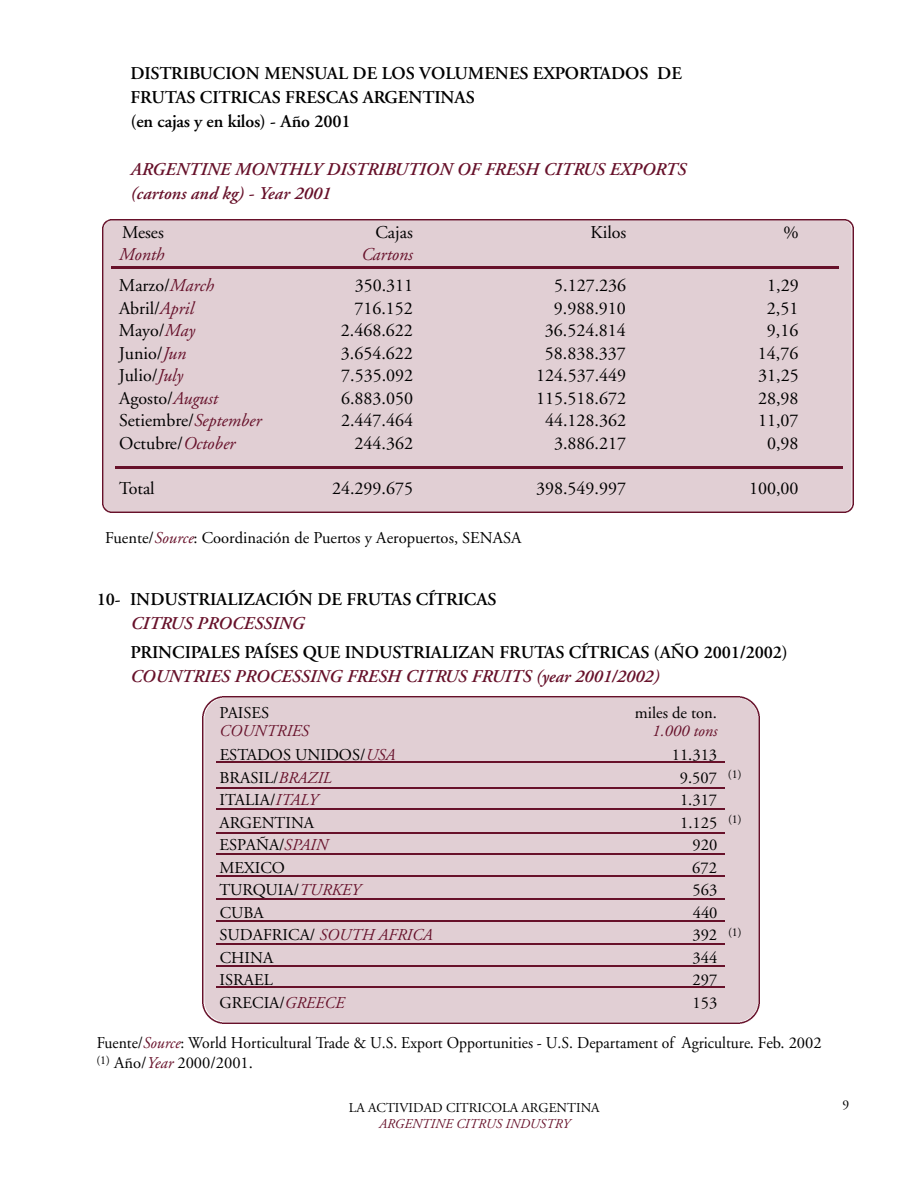
<style>
.page{position:relative;width:918px;height:1188px;background:#fff}
.page>*{position:absolute;margin:0;border:0;box-sizing:border-box;transform-origin:0 0}
.t1{font:18px "Adobe Garamond";color:#000}
.t2{font:600 18px/24px "Adobe Garamond";color:#000}
.t3{font:italic 600 18px/24px "Adobe Garamond";color:#67112a}
.t4{font:italic 18px "Adobe Garamond";color:#67112a}
.t5{font:16.5px "Adobe Garamond";color:#000}
.t6{font:16.5px/20.2px "Adobe Garamond";color:#000;scale:.95 1}
.t7{font:italic 16.5px "Adobe Garamond";color:#67112a}
.t8{font:13.5px "Adobe Garamond";color:#000}
.t9{font:italic 13.5px "Adobe Garamond";color:#67112a}
.s1{font-style:italic;color:#67112a}
.s2{font-style:normal;color:#000}
</style>
<div class="page">
<div style="left:203px;top:696px;width:557px;height:327px;background:#e1cfd4"></div>
<div style="left:102px;top:219px;width:751px;height:294px;background:#e1cfd4"></div>
<hr style="left:111px;top:266px;width:728px;height:3px;background:#67112a">
<hr style="left:115px;top:466px;width:728px;height:3px;background:#67112a">
<hr style="left:216px;top:762px;width:509px;height:1px;background:#67112a">
<hr style="left:216px;top:787px;width:509px;height:2px;background:#67112a">
<hr style="left:216px;top:808px;width:509px;height:2px;background:#67112a">
<hr style="left:216px;top:832px;width:509px;height:2px;background:#67112a">
<hr style="left:216px;top:853px;width:509px;height:2px;background:#67112a">
<hr style="left:216px;top:876px;width:509px;height:1px;background:#67112a">
<hr style="left:216px;top:898px;width:509px;height:2px;background:#67112a">
<hr style="left:216px;top:921px;width:509px;height:1px;background:#67112a">
<hr style="left:216px;top:943px;width:509px;height:2px;background:#67112a">
<hr style="left:216px;top:966px;width:509px;height:1px;background:#67112a">
<hr style="left:216px;top:987px;width:509px;height:1px;background:#67112a">
<p class="t2" style="left:131px;top:63px;width:553px">DISTRIBUCION MENSUAL DE LOS VOLUMENES EXPORTADOS DE<br>FRUTAS CITRICAS FRESCAS ARGENTINAS<br>(en cajas y en kilos) - Año 2001</p>
<p class="t3" style="left:131px;top:159px;width:557px">ARGENTINE MONTHLY DISTRIBUTION OF FRESH CITRUS EXPORTS (cartons and kg) - Year 2001</p>
<p class="t1" style="left:122px;top:225px;width:43px">Meses</p>
<p class="t1" style="left:375px;top:225px;width:39px">Cajas</p>
<p class="t1" style="left:591px;top:225px;width:37px">Kilos</p>
<p class="t1" style="left:784px;top:225px;width:17px">%</p>
<p class="t4" style="left:119px;top:247px;width:47px">Month</p>
<p class="t4" style="left:361px;top:247px;width:53px">Cartons</p>
<p class="t1" style="left:119px;top:278px;width:97px">Marzo/<span class="s1">March</span></p>
<p class="t1" style="left:355px;top:278px;width:60px">350.311</p>
<p class="t1" style="left:554px;top:278px;width:73px">5.127.236</p>
<p class="t1" style="left:767px;top:278px;width:33px">1,29</p>
<p class="t1" style="left:119px;top:301px;width:76px">Abril/<span class="s1">April</span></p>
<p class="t1" style="left:354px;top:301px;width:60px">716.152</p>
<p class="t1" style="left:554px;top:301px;width:73px">9.988.910</p>
<p class="t1" style="left:767px;top:301px;width:33px">2,51</p>
<p class="t1" style="left:119px;top:323px;width:78px">Mayo/<span class="s1">May</span></p>
<p class="t1" style="left:341px;top:323px;width:73px">2.468.622</p>
<p class="t1" style="left:545px;top:323px;width:82px">36.524.814</p>
<p class="t1" style="left:767px;top:323px;width:33px">9,16</p>
<p class="t1" style="left:119px;top:346px;width:69px">Junio/<span class="s1">Jun</span></p>
<p class="t1" style="left:341px;top:346px;width:73px">3.654.622</p>
<p class="t1" style="left:545px;top:346px;width:82px">58.838.337</p>
<p class="t1" style="left:758px;top:346px;width:42px">14,76</p>
<p class="t1" style="left:119px;top:368px;width:66px">Julio/<span class="s1">July</span></p>
<p class="t1" style="left:341px;top:368px;width:73px">7.535.092</p>
<p class="t1" style="left:536px;top:368px;width:91px">124.537.449</p>
<p class="t1" style="left:758px;top:368px;width:42px">31,25</p>
<p class="t1" style="left:119px;top:391px;width:100px">Agosto/<span class="s1">August</span></p>
<p class="t1" style="left:341px;top:391px;width:73px">6.883.050</p>
<p class="t1" style="left:536px;top:391px;width:91px">115.518.672</p>
<p class="t1" style="left:758px;top:391px;width:42px">28,98</p>
<p class="t1" style="left:119px;top:413px;width:144px">Setiembre/<span class="s1">September</span></p>
<p class="t1" style="left:341px;top:413px;width:74px">2.447.464</p>
<p class="t1" style="left:545px;top:413px;width:82px">44.128.362</p>
<p class="t1" style="left:758px;top:413px;width:42px">11,07</p>
<p class="t1" style="left:119px;top:436px;width:118px">Octubre/<span class="s1">October</span></p>
<p class="t1" style="left:355px;top:436px;width:60px">244.362</p>
<p class="t1" style="left:554px;top:436px;width:73px">3.886.217</p>
<p class="t1" style="left:767px;top:436px;width:33px">0,98</p>
<p class="t1" style="left:119px;top:481px;width:37px">Total</p>
<p class="t1" style="left:332px;top:481px;width:83px">24.299.675</p>
<p class="t1" style="left:536px;top:481px;width:91px">398.549.997</p>
<p class="t1" style="left:749px;top:481px;width:51px">100,00</p>
<p class="t5" style="left:105px;top:531px;width:418px">Fuente/<span class="s1">Source</span>: Coordinación de Puertos y Aeropuertos, SENASA</p>
<p class="t2" style="left:97px;top:588px;width:401px">10- INDUSTRIALIZACIÓN DE FRUTAS CÍTRICAS</p>
<p class="t3" style="left:131px;top:612px;width:175px">CITRUS PROCESSING</p>
<p class="t2" style="left:131px;top:642px;width:658px">PRINCIPALES PAÍSES QUE INDUSTRIALIZAN FRUTAS CÍTRICAS (AÑO 2001/2002)</p>
<p class="t3" style="left:131px;top:666px;width:530px">COUNTRIES PROCESSING FRESH CITRUS FRUITS (year 2001/2002)</p>
<p class="t5" style="left:219px;top:706px;width:51px">PAISES</p>
<p class="t5" style="left:635px;top:706px;width:84px">miles de ton.</p>
<p class="t7" style="left:219px;top:724px;width:91px">COUNTRIES</p>
<p class="t7" style="left:652px;top:724px;width:67px">1.000 tons</p>
<p class="t5" style="left:220px;top:748px;width:177px">ESTADOS UNIDOS/<span class="s1">USA</span></p>
<p class="t5" style="left:672px;top:748px;width:47px">11.313</p>
<p class="t5" style="left:220px;top:771px;width:114px">BRASIL/<span class="s1">BRAZIL</span></p>
<p class="t5" style="left:680px;top:771px;width:63px">9.507 <sup>(1)</sup></p>
<p class="t5" style="left:220px;top:793px;width:100px">ITALIA/<span class="s1">ITALY</span></p>
<p class="t5" style="left:680px;top:793px;width:39px">1.317</p>
<p class="t5" style="left:220px;top:816px;width:96px">ARGENTINA</p>
<p class="t5" style="left:680px;top:816px;width:63px">1.125 <sup>(1)</sup></p>
<p class="t5" style="left:219px;top:838px;width:110px">ESPAÑA/<span class="s1">SPAIN</span></p>
<p class="t5" style="left:693px;top:838px;width:26px">920</p>
<p class="t5" style="left:220px;top:861px;width:67px">MEXICO</p>
<p class="t5" style="left:692px;top:861px;width:26px">672</p>
<p class="t5" style="left:219px;top:883px;width:143px">TURQUIA/<span class="s1">TURKEY</span></p>
<p class="t5" style="left:693px;top:883px;width:26px">563</p>
<p class="t5" style="left:220px;top:906px;width:46px">CUBA</p>
<p class="t5" style="left:693px;top:906px;width:26px">440</p>
<p class="t7" style="left:220px;top:928px;width:215px"><span class="s2">SUDAFRICA/</span> SOUTH AFRICA</p>
<p class="t5" style="left:692px;top:928px;width:51px">392 <sup>(1)</sup></p>
<p class="t5" style="left:220px;top:951px;width:55px">CHINA</p>
<p class="t5" style="left:693px;top:951px;width:26px">344</p>
<p class="t5" style="left:220px;top:973px;width:55px">ISRAEL</p>
<p class="t5" style="left:693px;top:973px;width:26px">297</p>
<p class="t5" style="left:220px;top:996px;width:127px">GRECIA/<span class="s1">GREECE</span></p>
<p class="t5" style="left:693px;top:996px;width:26px">153</p>
<p class="t6" style="left:96px;top:1034px;width:765px">Fuente/<span class="s1">Source</span>: World Horticultural Trade &amp; U.S. Export Opportunities - U.S. Departament of Agriculture. Feb. 2002 <sup>(1)</sup> Año/<span class="s1">Year</span> 2000/2001.</p>
<p class="t8" style="left:349px;top:1102px;width:252px">LA ACTIVIDAD CITRICOLA ARGENTINA</p>
<p class="t9" style="left:379px;top:1118px;width:193px">ARGENTINE CITRUS INDUSTRY</p>
<p class="t8" style="left:842px;top:1099px;width:8px">9</p>
</div>
